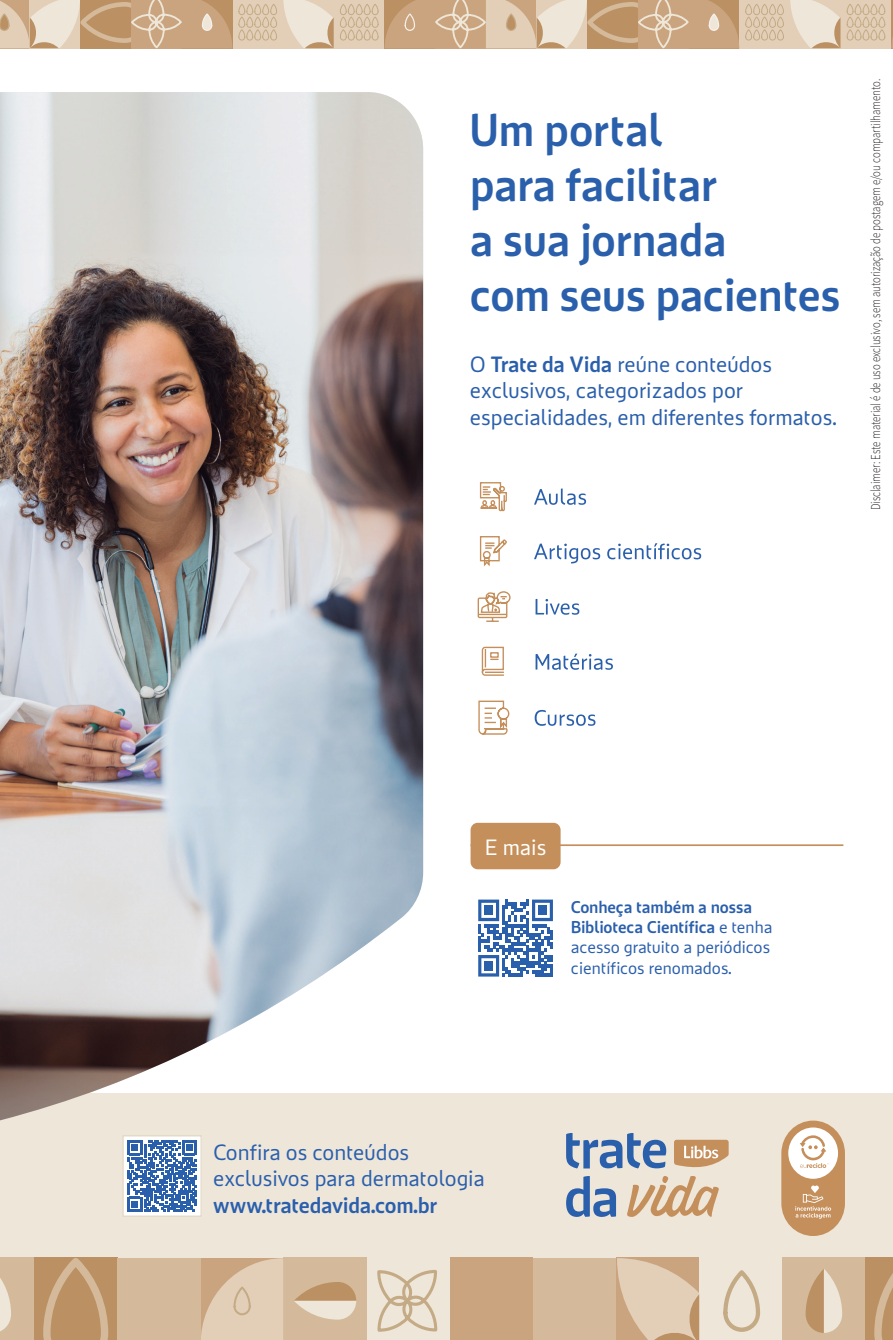
<style>
.page{position:relative;width:893px;height:1340px;background:#fff}
.page>*{position:absolute;margin:0;border:0;box-sizing:border-box;transform-origin:0 0}
.t1{font:700 45.9px/54.9px "Libbs Sans";letter-spacing:-.01em;color:#2a5fac}
.t2{font:22.05px/26.6px "Libbs Sans";letter-spacing:-.015em;color:#2a5fac}
.t3{font:22.05px "Libbs Sans";color:#fff}
.t4{font:16.88px/20.5px "Libbs Sans";letter-spacing:-.015em;color:#2a5fac}
.t5{font:300 13.5px "Source Sans Pro";color:#231f20;scale:.8 1}
.s1{font-weight:700}
</style>
<div class="page">
<div style="left:0;top:1093px;width:893px;height:170px;background:#eee6d9"></div>
<img style="left:0;top:92px;width:423px;height:1028px">
<div style="left:232px;top:0;width:51px;height:48px;background:#e3cfb7"></div>
<svg style="left:238px;top:4px;width:39px;height:37px"></svg>
<svg style="left:283px;top:0;width:51px;height:48px;background:#e6d7c5"></svg>
<div style="left:334px;top:0;width:51px;height:48px;background:#e3cfb7"></div>
<svg style="left:340px;top:4px;width:39px;height:37px"></svg>
<div style="left:739px;top:0;width:51px;height:48px;background:#e3cfb7"></div>
<svg style="left:745px;top:4px;width:39px;height:37px"></svg>
<svg style="left:385px;top:0;width:354px;height:49px;background:#d0b190"></svg>
<div style="left:0;top:1257px;width:34px;height:82px;background:#d4ba9a"></div>
<div style="left:34px;top:1257px;width:83px;height:82px;background:#bb9063"></div>
<svg style="left:0;top:1278px;width:11px;height:53px"></svg>
<svg style="left:43px;top:1258px;width:65px;height:81px"></svg>
<div style="left:450px;top:1257px;width:83px;height:82px;background:#caa47f"></div>
<div style="left:367px;top:1257px;width:83px;height:82px;background:#eee6d9"></div>
<div style="left:284px;top:1257px;width:83px;height:82px;background:#d4ba9a"></div>
<svg style="left:294px;top:1282px;width:62px;height:37px"></svg>
<svg style="left:377px;top:1270px;width:61px;height:62px"></svg>
<svg style="left:200px;top:1258px;width:84px;height:81px;background:#dcc4a8"></svg>
<div style="left:117px;top:1257px;width:83px;height:82px;background:#d4ba9a"></div>
<div style="left:699px;top:1257px;width:83px;height:82px;background:#eee6d9"></div>
<div style="left:782px;top:1257px;width:83px;height:82px;background:#d4ba9a"></div>
<div style="left:865px;top:1257px;width:28px;height:82px;background:#bb9063"></div>
<svg style="left:723px;top:1270px;width:38px;height:62px"></svg>
<svg style="left:806px;top:1269px;width:36px;height:63px"></svg>
<svg style="left:533px;top:1258px;width:166px;height:81px;background:#d6bc9e"></svg>
<svg style="left:479px;top:482px;width:28px;height:30px"></svg>
<svg style="left:534px;top:488px;width:52px;height:17px"></svg>
<svg style="left:479px;top:536px;width:28px;height:31px"></svg>
<svg style="left:534px;top:543px;width:167px;height:20px"></svg>
<svg style="left:477px;top:591px;width:34px;height:31px"></svg>
<svg style="left:536px;top:599px;width:43px;height:15px"></svg>
<svg style="left:481px;top:646px;width:23px;height:30px"></svg>
<svg style="left:536px;top:653px;width:77px;height:17px"></svg>
<svg style="left:478px;top:700px;width:32px;height:35px"></svg>
<svg style="left:535px;top:710px;width:60px;height:15px"></svg>
<hr style="left:471px;top:844px;width:372px;height:2px;background:#c58f5b">
<div style="left:471px;top:822px;width:90px;height:47px;background:#c58f5b;border-radius:7px"></div>
<svg style="left:781px;top:1120px;width:64px;height:115px;background:#d9b796"></svg>
<svg style="left:674px;top:1139px;width:55px;height:29px;background:#d1a981"></svg>
<svg style="left:566px;top:1133px;width:100px;height:35px"></svg>
<svg style="left:566px;top:1176px;width:50px;height:40px"></svg>
<svg style="left:627px;top:1176px;width:92px;height:40px"></svg>
<div style="left:123px;top:1135px;width:78px;height:81px;background:#fff"></div>
<div style="left:122px;top:1135px;width:80px;height:81px;border:1px solid #e3d9c6"></div>
<svg style="left:127px;top:1140px;width:70px;height:71px"></svg>
<svg style="left:478px;top:899px;width:75px;height:77px"></svg>
<div style="left:484px;top:905px;width:9px;height:10px;background:#2a5fac"></div>
<div style="left:538px;top:905px;width:9px;height:10px;background:#2a5fac"></div>
<div style="left:484px;top:961px;width:9px;height:9px;background:#2a5fac"></div>
<svg style="left:0;top:0;width:232px;height:49px;background:#d0b291"></svg>
<svg style="left:790px;top:0;width:103px;height:49px;background:#e1cfb8"></svg>
<svg style="left:874px;top:1273px;width:19px;height:67px"></svg>
<p class="t1" style="left:470px;top:101px;width:372px">Um portal<br>para facilitar<br>a sua jornada<br>com seus pacientes</p>
<p class="t2" style="left:470px;top:350px;width:369px">O <span class="s1">Trate da Vida</span> reúne conteúdos exclusivos, categorizados por especialidades, em diferentes formatos.</p>
<p class="t5" style="left:867px;top:510px;width:541px;rotate:-90deg">Disclaimer: Este material é de uso exclusivo, sem autorização de postagem e/ou compartilhamento.</p>
<p class="t3" style="left:485px;top:833px;width:63px">E mais</p>
<p class="t4" style="left:571px;top:895px;width:203px"><span class="s1">Conheça também a nossa<br>Biblioteca Científica</span> e tenha acesso gratuito a periódicos científicos renomados.</p>
<p class="t2" style="left:213px;top:1138px;width:274px">Confira os conteúdos exclusivos para dermatologia <span class="s1">www.tratedavida.com.br</span></p>
</div>
